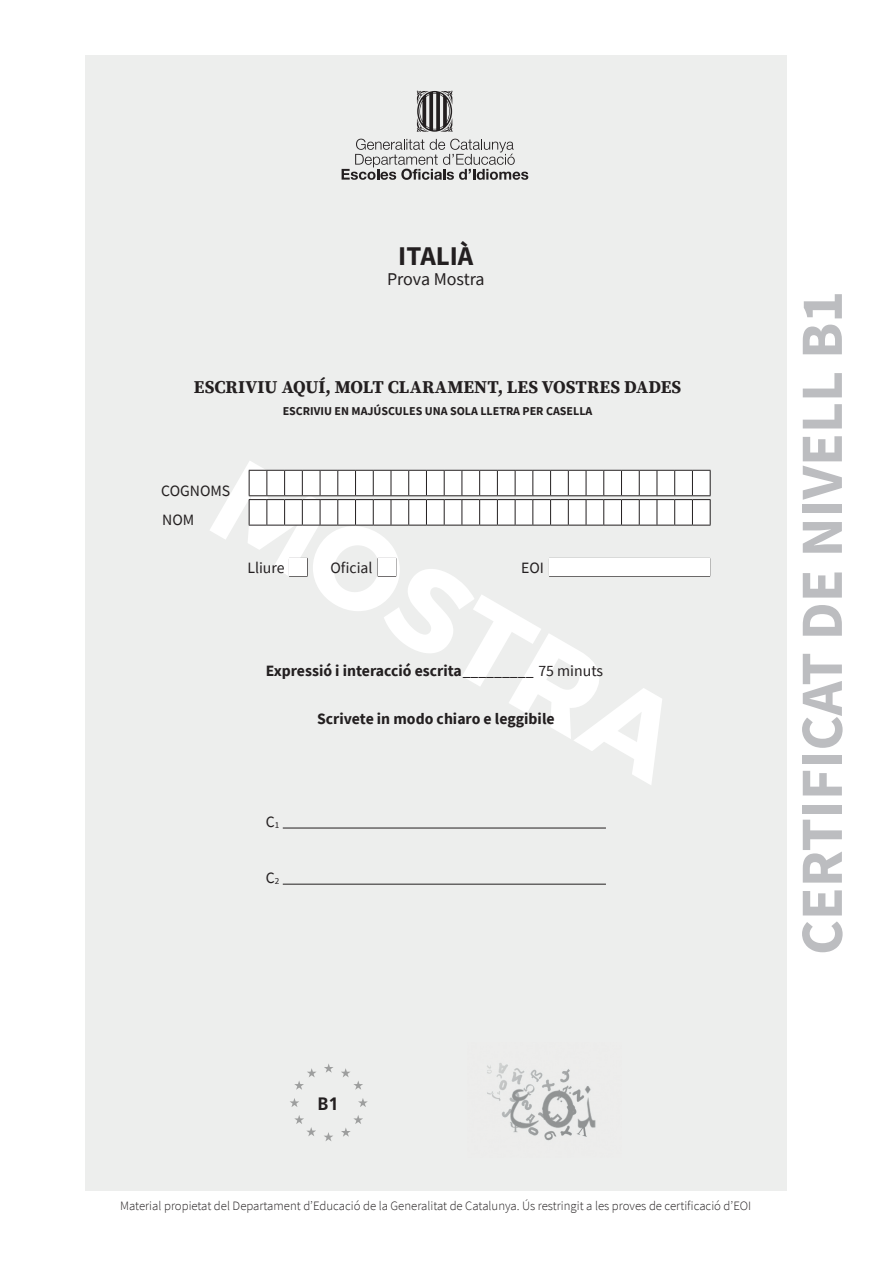
<style>
.page{position:relative;width:893px;height:1263px;background:#fff}
.page>*{position:absolute;margin:0;border:0;box-sizing:border-box;transform-origin:0 0}
.t1{font:700 60px "Source Sans Pro";color:#bcbdc0}
.t2{font:700 27px "Source Sans Pro";color:#231f20}
.t3{font:700 18px "Source Serif Pro";letter-spacing:.005em;color:#231f20}
.t4{font:18px "Source Sans Pro";letter-spacing:-.005em;color:#231f20}
.t5{font:700 18px "Frutiger LT Std";color:#231f20}
.t6{font:700 15.75px "Source Sans Pro";color:#231f20}
.t7{font:15.75px/29.4px "Source Sans Pro";color:#231f20}
.t8{font:300 12.75px "Source Sans Pro";color:#231f20}
.t9{font:700 12px "Source Sans Pro";color:#231f20}
.s1{font-weight:400}
.s2{font-size:9.15px}
</style>
<div class="page">
<div style="left:85px;top:55px;width:702px;height:1136px;background:#edeeed"></div>
<svg style="left:417px;top:90px;width:35px;height:42px"></svg>
<svg style="left:342px;top:139px;width:186px;height:41px"></svg>
<img style="left:487px;top:1063px;width:109px;height:78px">
<svg style="left:324px;top:1064px;width:9px;height:9px"></svg>
<svg style="left:294px;top:1068px;width:22px;height:22px"></svg>
<svg style="left:290px;top:1098px;width:9px;height:9px"></svg>
<svg style="left:294px;top:1115px;width:22px;height:21px"></svg>
<svg style="left:324px;top:1132px;width:9px;height:9px"></svg>
<svg style="left:341px;top:1115px;width:22px;height:22px"></svg>
<svg style="left:358px;top:1098px;width:10px;height:9px"></svg>
<svg style="left:341px;top:1068px;width:22px;height:22px"></svg>
<svg style="left:210px;top:461px;width:452px;height:324px"></svg>
<hr style="left:283px;top:828px;width:323px;height:1px;background:#231f20">
<hr style="left:283px;top:884px;width:323px;height:1px;background:#231f20">
<hr style="left:549px;top:576px;width:161px;height:1px;background:#231f20">
<svg style="left:289px;top:558px;width:19px;height:19px"></svg>
<svg style="left:378px;top:576px;width:18px;height:1px"></svg>
<div style="left:378px;top:558px;width:18px;height:18px;background:#fff"></div>
<div style="left:289px;top:558px;width:18px;height:18px;background:#fff"></div>
<div style="left:549px;top:558px;width:161px;height:18px;background:#fff"></div>
<svg style="left:249px;top:470px;width:462px;height:56px;background:#e2e2e2"></svg>
<p class="t2" style="left:398px;top:237px;width:77px">ITALIÀ</p>
<p class="t4" style="left:387px;top:268px;width:99px">Prova Mostra</p>
<p class="t3" style="left:194px;top:374px;width:489px">ESCRIVIU AQUÍ, MOLT CLARAMENT, LES VOSTRES DADES</p>
<p class="t9" style="left:283px;top:403px;width:311px">ESCRIVIU EN MAJÚSCULES UNA SOLA LLETRA PER CASELLA</p>
<p class="t7" style="left:161px;top:476px;width:71px">COGNOMS<br>NOM</p>
<p class="t7" style="left:247px;top:553px;width:39px">Lliure</p>
<p class="t7" style="left:330px;top:553px;width:44px">Oficial</p>
<p class="t7" style="left:521px;top:553px;width:24px">EOI</p>
<p class="t6" style="left:266px;top:660px;width:339px">Expressió i interacció escrita<span class="s1">_________ 75 minuts</span></p>
<p class="t6" style="left:317px;top:708px;width:239px">Scrivete in modo chiaro e leggibile</p>
<p class="t7" style="left:266px;top:807px;width:15px">C<span class="s2">1</span></p>
<p class="t7" style="left:266px;top:863px;width:15px">C<span class="s2">2</span></p>
<h1 class="t1" style="left:781px;top:955px;width:666px;rotate:-90deg">CERTIFICAT DE NIVELL B1</h1>
<h3 class="t5" style="left:318px;top:1093px;width:23px">B1</h3>
<p class="t8" style="left:120px;top:1198px;width:633px">Material propietat del Departament d’Educació de la Generalitat de Catalunya. Ús restringit a les proves de certificació d’EOI</p>
</div>
